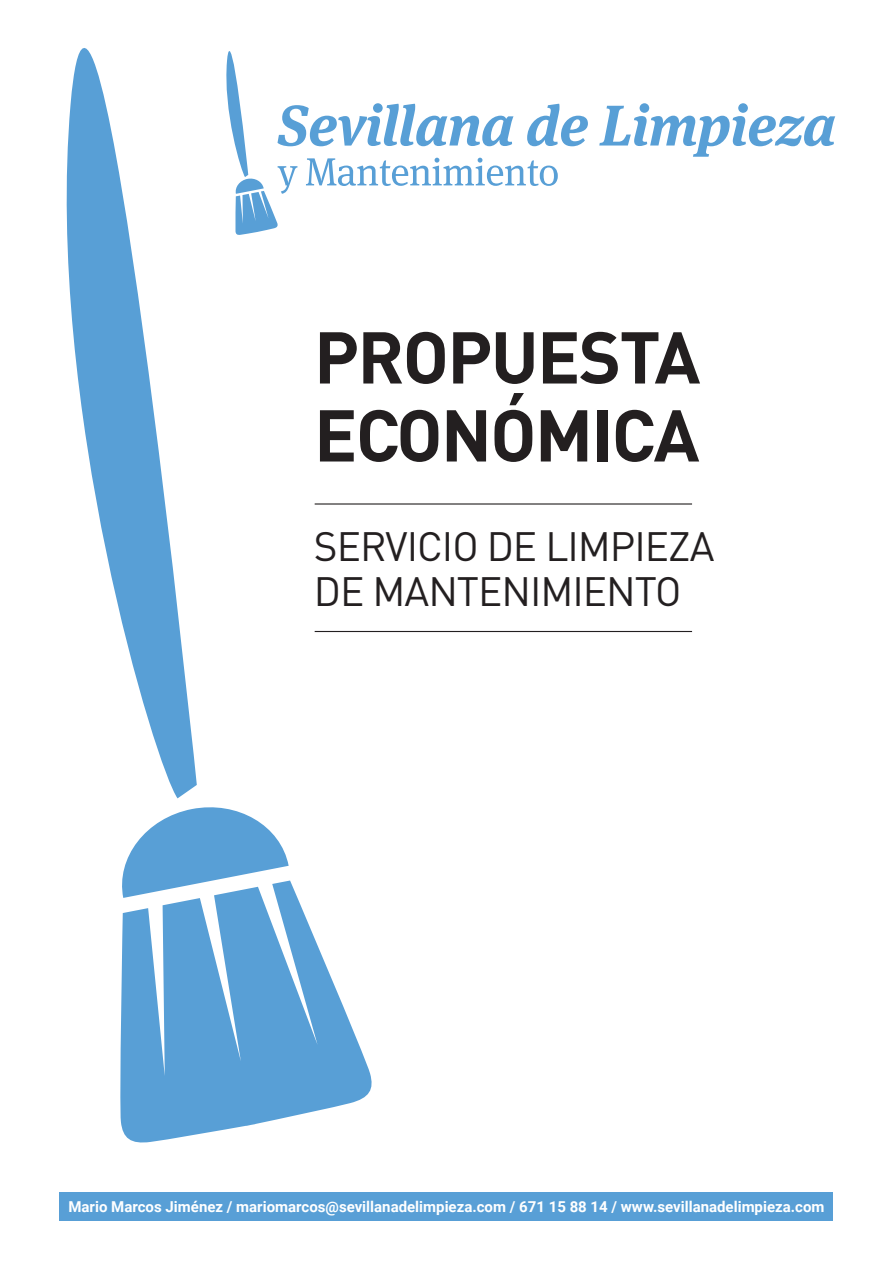
<style>
.page{position:relative;width:893px;height:1263px;background:#fff}
.page>*{position:absolute;margin:0;border:0;box-sizing:border-box;transform-origin:0 0}
.t1{font:700 72px/78px "DIN Pro";letter-spacing:-.025em;color:#231f20}
.t2{font:40.5px/45px "DIN Pro";letter-spacing:-.025em;color:#231f20}
.t3{font:700 15px "Roboto";color:#fff}
</style>
<div class="page">
<svg style="left:66px;top:48px;width:131px;height:750px"></svg>
<svg style="left:122px;top:807px;width:167px;height:73px"></svg>
<svg style="left:120px;top:880px;width:252px;height:263px;fill:#589fd6"></svg>
<div style="left:60px;top:1192px;width:773px;height:29px;background:#589fd6"></div>
<hr style="left:315px;top:503px;width:377px;height:2px;background:#231f20">
<hr style="left:315px;top:631px;width:377px;height:1px;background:#231f20">
<svg style="left:226px;top:51px;width:609px;height:184px"></svg>
<h1 class="t1" style="left:314px;top:316px;width:388px">PROPUESTA<br>ECONÓMICA</h1>
<h2 class="t2" style="left:314px;top:522px;width:402px">SERVICIO DE LIMPIEZA<br>DE MANTENIMIENTO</h2>
<p class="t3" style="left:68px;top:1196px;width:757px">Mario Marcos Jiménez / mariomarcos@sevillanadelimpieza.com / 671 15 88 14 / www.sevillanadelimpieza.com</p>
</div>
